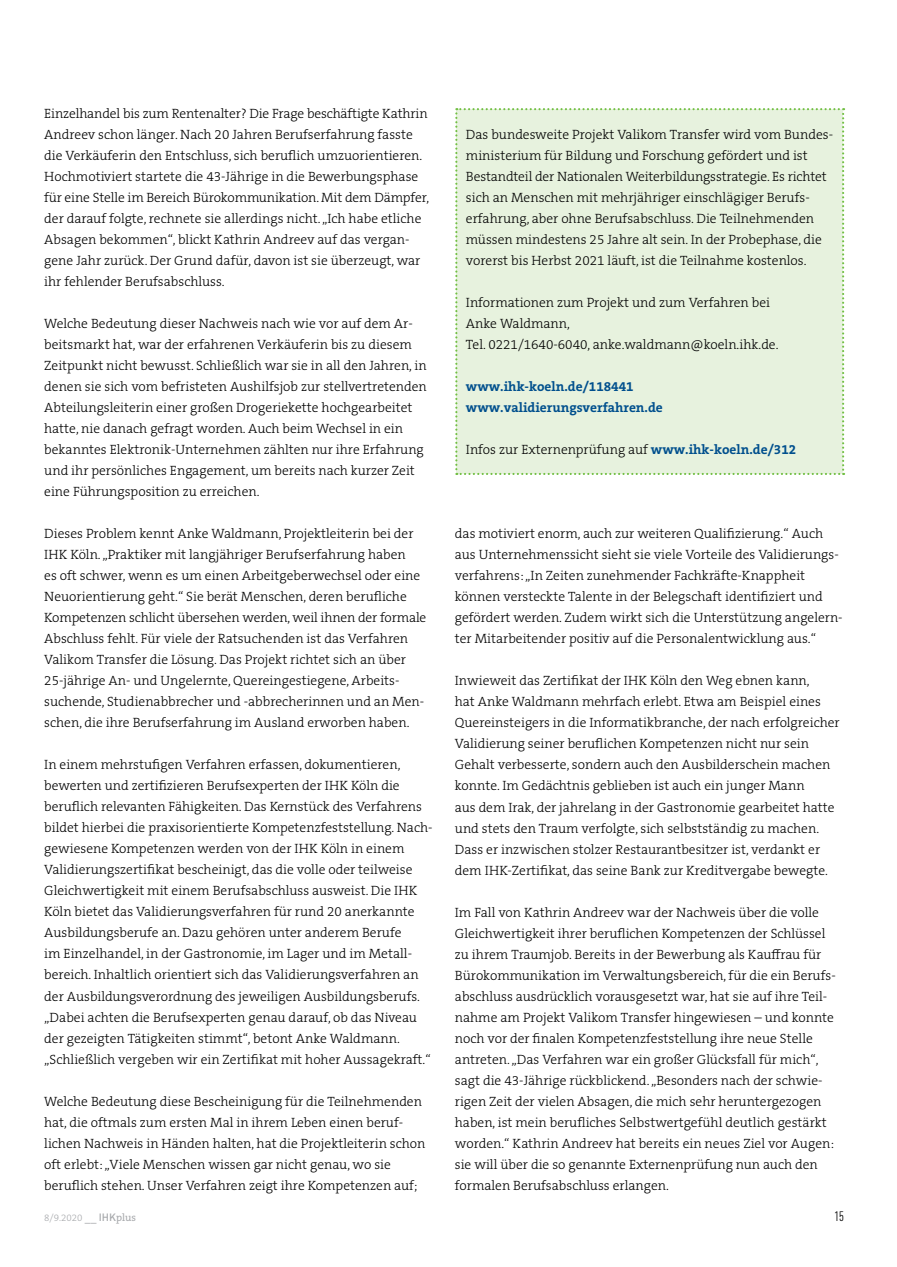
<style>
.page{position:relative;width:897px;height:1267px;background:#fff}
.page>*{position:absolute;margin:0;border:0;box-sizing:border-box;transform-origin:0 0}
.t1{font:300 13.5px/21px "The Serif B W3";color:#000}
.t2{font:700 13.5px/21px "The Serif B W7";color:#004f8d}
.t3{font:condensed 13.5px "DINOT";color:#000}
.t4{font:300 9.75px "The Serif B W3";color:#a7a9ac}
.s1{font-family:"The Serif B W5 Plain";font-weight:400;font-size:10.5px}
.s2{font-family:"DINOT";font-weight:500;font-size:10.5px}
.s3{font-family:"The Serif B W7";font-weight:700;color:#004f8d}
</style>
<div class="page">
<div style="left:455px;top:108px;width:389px;height:367px;background:#e7f2de"></div>
<p class="t1" style="left:44px;top:103px;width:386px">Einzelhandel bis zum Rentenalter? Die Frage beschäftigte Kathrin Andreev schon länger. Nach 20 Jahren Berufserfahrung fasste die Verkäuferin den Entschluss, sich beruflich umzuorientieren.<br>Hochmotiviert startete die 43-Jährige in die Bewerbungsphase für eine Stelle im Bereich Bürokommunikation. Mit dem Dämpfer, der darauf folgte, rechnete sie allerdings nicht. „Ich habe etliche Absagen bekommen“, blickt Kathrin Andreev auf das vergan&shy;gene Jahr zurück. Der Grund dafür, davon ist sie überzeugt, war ihr fehlender Berufsabschluss.</p>
<p class="t1" style="left:44px;top:313px;width:384px">Welche Bedeutung dieser Nachweis nach wie vor auf dem Ar-- beitsmarkt hat, war der erfahrenen Verkäuferin bis zu diesem Zeitpunkt nicht bewusst. Schließlich war sie in all den Jahren, in denen sie sich vom befristeten Aushilfsjob zur stellvertretenden Abteilungsleiterin einer großen Drogeriekette hochgearbeitet hatte, nie danach gefragt worden. Auch beim Wechsel in ein bekanntes Elektronik-Unternehmen zählten nur ihre Erfahrung und ihr persönliches Engagement, um bereits nach kurzer Zeit eine Führungsposition zu erreichen.</p>
<p class="t1" style="left:44px;top:523px;width:383px">Dieses Problem kennt Anke Waldmann, Projektleiterin bei der IHK Köln. „Praktiker mit langjähriger Berufserfahrung haben<br>es oft schwer, wenn es um einen Arbeitgeberwechsel oder eine Neuorientierung geht.“ Sie berät Menschen, deren berufliche Kompetenzen schlicht übersehen werden, weil ihnen der formale Abschluss fehlt. Für viele der Ratsuchenden ist das Verfahren Valikom Transfer die Lösung. Das Projekt richtet sich an über 25-jährige An- und Ungelernte, Quereingestiegene, Arbeits&shy;suchende, Studienabbrecher und -abbrecherinnen und an Men&shy;schen, die ihre Berufserfahrung im Ausland erworben haben.</p>
<p class="t1" style="left:44px;top:754px;width:390px">In einem mehrstufigen Verfahren erfassen, dokumentieren, bewerten und zertifizieren Berufsexperten der IHK Köln die beruflich relevanten Fähigkeiten. Das Kernstück des Verfahrens bildet hierbei die praxisorientierte Kompetenzfeststellung. Nach&shy;gewiesene Kompetenzen werden von der IHK Köln in einem Validierungszertifikat bescheinigt, das die volle oder teilweise Gleichwertigkeit mit einem Berufsabschluss ausweist. Die IHK Köln bietet das Validierungsverfahren für rund 20 anerkannte Ausbildungsberufe an. Dazu gehören unter anderem Berufe<br>im Einzelhandel, in der Gastronomie, im Lager und im Metall&shy;bereich. Inhaltlich orientiert sich das Validierungsverfahren an der Ausbildungsverordnung des jeweiligen Ausbildungsberufs. „Dabei achten die Berufsexperten genau darauf, ob das Niveau der gezeigten Tätigkeiten stimmt“, betont Anke Waldmann. „Schließlich vergeben wir ein Zertifikat mit hoher Aussagekraft.“</p>
<p class="t1" style="left:44px;top:1090px;width:382px">Welche Bedeutung diese Bescheinigung für die Teilnehmenden hat, die oftmals zum ersten Mal in ihrem Leben einen beruf&shy;lichen Nachweis in Händen halten, hat die Projektleiterin schon oft erlebt: „Viele Menschen wissen gar nicht genau, wo sie beruflich stehen. Unser Verfahren zeigt ihre Kompetenzen auf;</p>
<p class="t4" style="left:44px;top:1211px;width:93px">8/9.2020 <span class="s1">__</span> <span class="s2">IHK</span><span class="s1">plus</span></p>
<p class="t1" style="left:466px;top:124px;width:367px">Das bundesweite Projekt Valikom Transfer wird vom Bundes&shy;ministerium für Bildung und Forschung gefördert und ist Bestandteil der Nationalen Weiterbildungsstrategie. Es richtet sich an Menschen mit mehrjähriger einschlägiger Berufs&shy;erfahrung, aber ohne Berufsabschluss. Die Teilnehmenden müssen mindestens 25 Jahre alt sein. In der Probephase, die vorerst bis Herbst 2021 läuft, ist die Teilnahme kostenlos.</p>
<p class="t1" style="left:466px;top:292px;width:314px">Informationen zum Projekt und zum Verfahren bei<br>Anke Waldmann,<br>Tel. 0221/1640-6040, anke.waldmann@koeln.ihk.de.</p>
<p class="t2" style="left:466px;top:376px;width:198px">www.ihk-koeln.de/118441 www.validierungsverfahren.de</p>
<p class="t1" style="left:466px;top:439px;width:332px">Infos zur Externenprüfung auf <span class="s3">www.ihk-koeln.de/312</span></p>
<p class="t1" style="left:455px;top:523px;width:389px">das motiviert enorm, auch zur weiteren Qualifizierung.“ Auch aus Unternehmenssicht sieht sie viele Vorteile des Validierungs&shy;verfahrens: „In Zeiten zunehmender Fachkräfte-Knappheit können versteckte Talente in der Belegschaft identifiziert und gefördert werden. Zudem wirkt sich die Unterstützung angelern&shy;ter Mitarbeitender positiv auf die Personalentwicklung aus.“</p>
<p class="t1" style="left:455px;top:670px;width:386px">Inwieweit das Zertifikat der IHK Köln den Weg ebnen kann,<br>hat Anke Waldmann mehrfach erlebt. Etwa am Beispiel eines Quereinsteigers in die Informatikbranche, der nach erfolgreicher Validierung seiner beruflichen Kompetenzen nicht nur sein Gehalt verbesserte, sondern auch den Ausbilderschein machen konnte. Im Gedächtnis geblieben ist auch ein junger Mann<br>aus dem Irak, der jahrelang in der Gastronomie gearbeitet hatte und stets den Traum verfolgte, sich selbstständig zu machen.<br>Dass er inzwischen stolzer Restaurantbesitzer ist, verdankt er dem IHK-Zertifikat, das seine Bank zur Kreditvergabe bewegte.</p>
<p class="t1" style="left:455px;top:901px;width:381px">Im Fall von Kathrin Andreev war der Nachweis über die volle Gleichwertigkeit ihrer beruflichen Kompetenzen der Schlüssel zu ihrem Traumjob. Bereits in der Bewerbung als Kauffrau für Bürokommunikation im Verwaltungsbereich, für die ein Berufs&shy;abschluss ausdrücklich vorausgesetzt war, hat sie auf ihre Teil&shy;nahme am Projekt Valikom Transfer hingewiesen – und konnte noch vor der finalen Kompetenzfeststellung ihre neue Stelle antreten. „Das Verfahren war ein großer Glücksfall für mich“, sagt die 43-Jährige rückblickend. „Besonders nach der schwie&shy;rigen Zeit der vielen Absagen, die mich sehr heruntergezogen haben, ist mein berufliches Selbstwertgefühl deutlich gestärkt worden.“ Kathrin Andreev hat bereits ein neues Ziel vor Augen: sie will über die so genannte Externenprüfung nun auch den formalen Berufsabschluss erlangen.</p>
<p class="t3" style="left:834px;top:1206px;width:11px">15</p>
</div>
